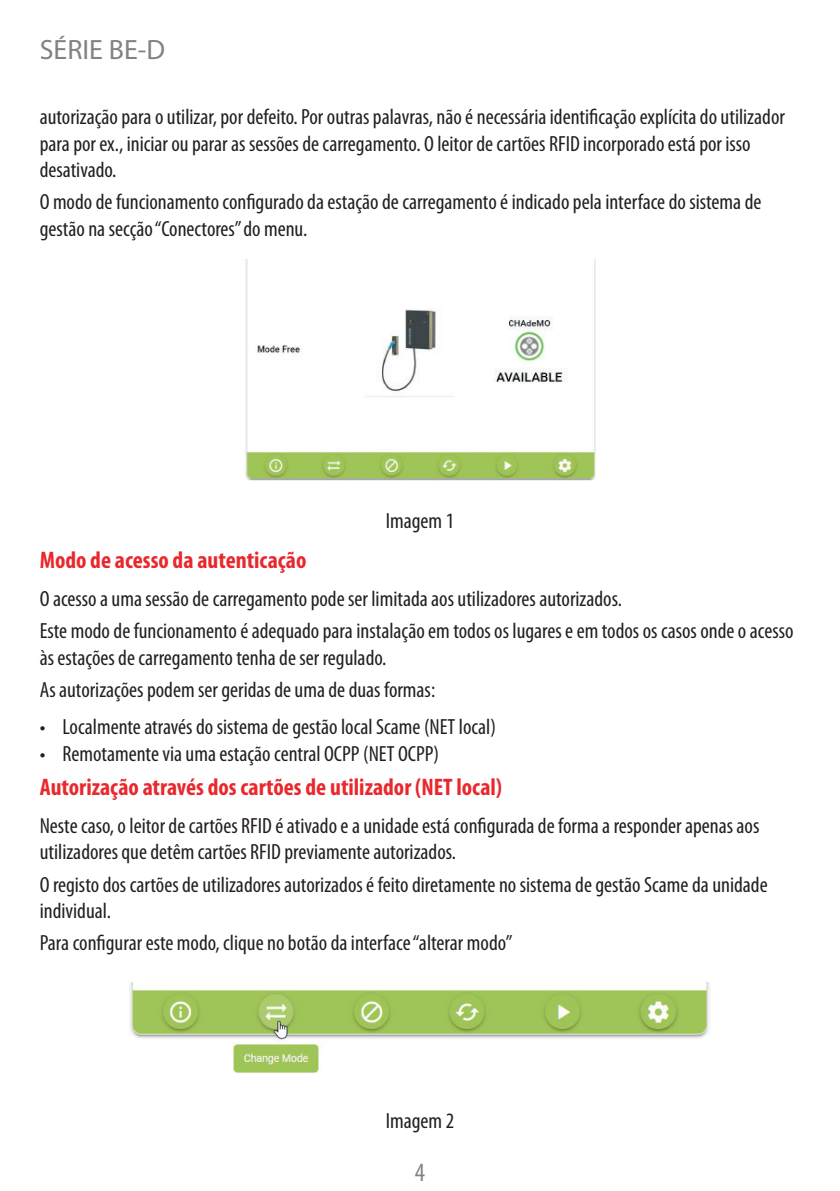
<style>
.page{position:relative;width:840px;height:1191px;background:#fff}
.page>*{position:absolute;margin:0;border:0;box-sizing:border-box;transform-origin:0 0}
.t1{font:28px "Myriad Pro";color:#808285}
.t2{font:condensed 26.4px "Myriad Pro";color:#808285}
.t3{font:700 condensed 24px "Myriad Pro";color:#e9282d}
.t4{font:condensed 22px/26.4px "Myriad Pro";color:#231f20}
</style>
<div class="page">
<img style="left:245px;top:260px;width:350px;height:220px">
<img style="left:129px;top:982px;width:581px;height:91px">
<p class="t1" style="left:40px;top:32px;width:127px">SÉRIE BE-D</p>
<p class="t4" style="left:40px;top:103px;width:746px">autorização para o utilizar, por defeito. Por outras palavras, não é necessária identificação explícita do utilizador para por ex., iniciar ou parar as sessões de carregamento. O leitor de cartões RFID incorporado está por isso desativado.</p>
<p class="t4" style="left:40px;top:188px;width:722px">O modo de funcionamento configurado da estação de carregamento é indicado pela interface do sistema de gestão na secção “Conectores” do menu.</p>
<p class="t4" style="left:385px;top:507px;width:70px">Imagem 1</p>
<p class="t3" style="left:40px;top:545px;width:268px">Modo de acesso da autenticação</p>
<p class="t4" style="left:40px;top:582px;width:755px;line-height:32px">O acesso a uma sessão de carregamento pode ser limitada aos utilizadores autorizados.<br>Este modo de funcionamento é adequado para instalação em todos os lugares e em todos os casos onde o acesso</p>
<p class="t4" style="left:40px;top:641px;width:397px;line-height:32px">às estações de carregamento tenha de ser regulado.<br>As autorizações podem ser geridas de uma de duas formas:</p>
<p class="t4" style="left:40px;top:713px;width:457px">• Localmente através do sistema de gestão local Scame (NET local)</p>
<p class="t4" style="left:40px;top:740px;width:400px">• Remotamente via uma estação central OCPP (NET OCPP)</p>
<p class="t3" style="left:40px;top:772px;width:463px">Autorização através dos cartões de utilizador (NET local)</p>
<p class="t4" style="left:40px;top:812px;width:720px">Neste caso, o leitor de cartões RFID é ativado e a unidade está configurada de forma a responder apenas aos utilizadores que detêm cartões RFID previamente autorizados.</p>
<p class="t4" style="left:40px;top:871px;width:729px">O registo dos cartões de utilizadores autorizados é feito diretamente no sistema de gestão Scame da unidade individual.</p>
<p class="t4" style="left:40px;top:929px;width:474px">Para configurar este modo, clique no botão da interface “alterar modo”</p>
<p class="t4" style="left:385px;top:1107px;width:70px">Imagem 2</p>
<p class="t2" style="left:414px;top:1156px;width:12px">4</p>
</div>
